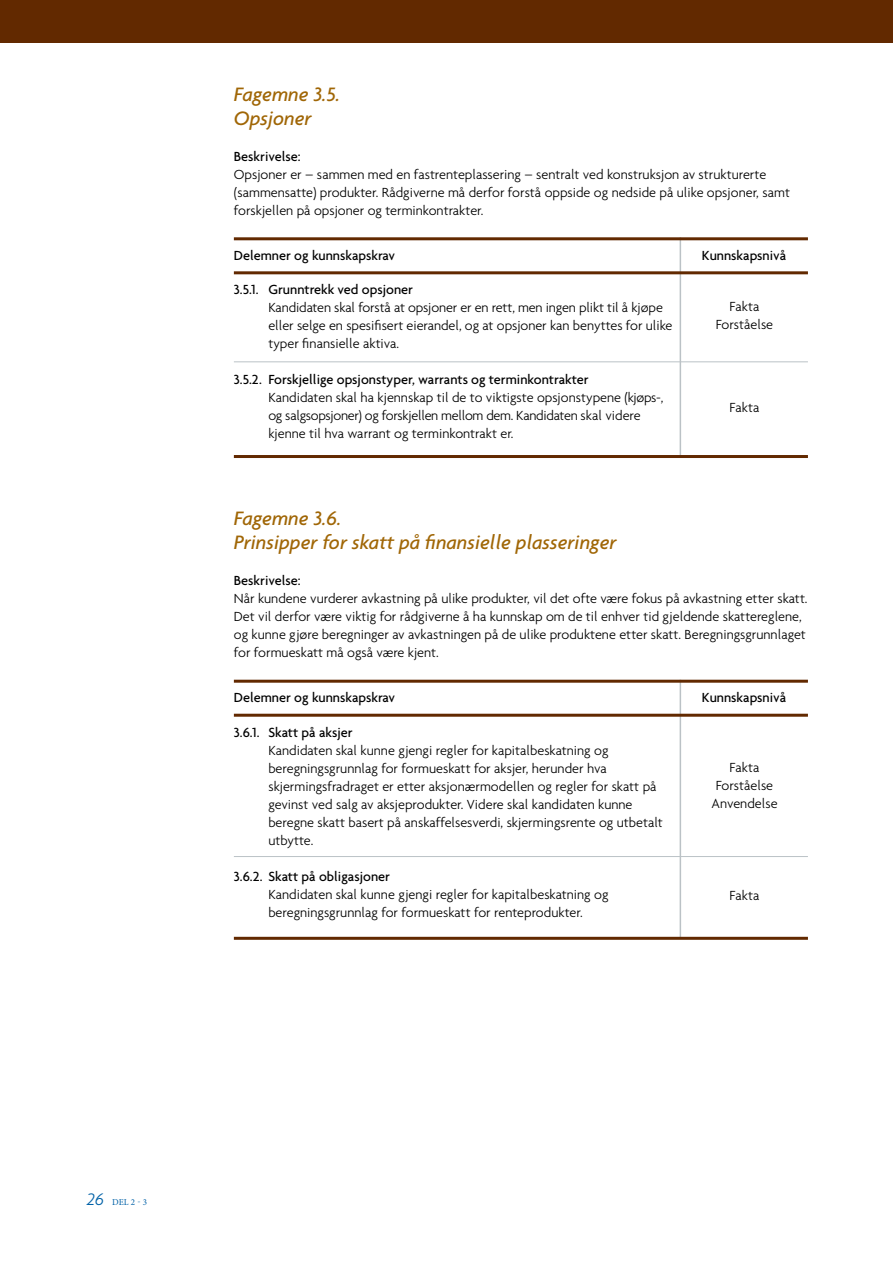
<style>
.page{position:relative;width:893px;height:1263px;background:#fff}
.page>*{position:absolute;margin:0;border:0;box-sizing:border-box;transform-origin:0 0}
.t1{font:italic 500 21px/24px "Agenda";color:#a06606}
.t2{font:300 14.25px/18px "Agenda";color:#000}
.t3{font:500 14.25px "Agenda";color:#000}
.t4{font:9px "Minion Pro";color:#0061a7}
.s1{font-family:"Agenda";font-weight:300;font-style:italic;font-size:18px}
</style>
<div class="page">
<div style="left:0;top:0;width:893px;height:43px;background:#622900"></div>
<hr style="left:680px;top:237px;width:1px;height:219px;background:#bbc2c6">
<hr style="left:234px;top:237px;width:574px;height:3px;background:#622900">
<hr style="left:234px;top:271px;width:574px;height:3px;background:#622900">
<hr style="left:234px;top:455px;width:574px;height:3px;background:#622900">
<hr style="left:234px;top:361px;width:574px;height:1px;background:#bbc2c6">
<hr style="left:680px;top:680px;width:1px;height:258px;background:#bbc2c6">
<hr style="left:234px;top:680px;width:574px;height:3px;background:#622900">
<hr style="left:234px;top:714px;width:574px;height:3px;background:#622900">
<hr style="left:234px;top:937px;width:574px;height:3px;background:#622900">
<hr style="left:234px;top:856px;width:574px;height:1px;background:#bbc2c6">
<h1 class="t1" style="left:234px;top:82px;width:108px">Fagemne 3.5.<br>Opsjoner</h1>
<p class="t3" style="left:234px;top:148px;width:68px">Beskrivelse:</p>
<p class="t2" style="left:234px;top:165px;width:558px">Opsjoner er – sammen med en fastrenteplassering – sentralt ved konstruksjon av strukturerte (sammensatte) produkter. Rådgiverne må derfor forstå oppside og nedside på ulike opsjoner, samt forskjellen på opsjoner og terminkontrakter.</p>
<p class="t3" style="left:234px;top:247px;width:163px">Delemner og kunnskapskrav</p>
<p class="t3" style="left:702px;top:247px;width:86px">Kunnskapsnivå</p>
<p class="t3" style="left:234px;top:280px;width:181px">3.5.1. Grunntrekk ved opsjoner</p>
<p class="t2" style="left:268px;top:298px;width:406px">Kandidaten skal forstå at opsjoner er en rett, men ingen plikt til å kjøpe eller selge en spesifisert eierandel, og at opsjoner kan benyttes for ulike typer finansielle aktiva.</p>
<p class="t3" style="left:234px;top:370px;width:356px">3.5.2. Forskjellige opsjonstyper, warrants og terminkontrakter</p>
<p class="t2" style="left:268px;top:388px;width:397px">Kandidaten skal ha kjennskap til de to viktigste opsjonstypene (kjøps-, og salgsopsjoner) og forskjellen mellom dem. Kandidaten skal videre kjenne til hva warrant og terminkontrakt er.</p>
<p class="t2" style="left:716px;top:297px;width:59px;text-align:center">Fakta<br>Forståelse</p>
<p class="t2" style="left:730px;top:398px;width:31px">Fakta</p>
<h1 class="t1" style="left:234px;top:506px;width:384px">Fagemne 3.6.<br>Prinsipper for skatt på finansielle plasseringer</h1>
<p class="t3" style="left:234px;top:572px;width:68px">Beskrivelse:</p>
<p class="t2" style="left:234px;top:590px;width:575px">Når kundene vurderer avkastning på ulike produkter, vil det ofte være fokus på avkastning etter skatt.<br>Det vil derfor være viktig for rådgiverne å ha kunnskap om de til enhver tid gjeldende skattereglene, og kunne gjøre beregninger av avkastningen på de ulike produktene etter skatt. Beregningsgrunnlaget for formueskatt må også være kjent.</p>
<p class="t3" style="left:234px;top:689px;width:163px">Delemner og kunnskapskrav</p>
<p class="t3" style="left:702px;top:689px;width:86px">Kunnskapsnivå</p>
<p class="t3" style="left:234px;top:723px;width:120px">3.6.1. Skatt på aksjer</p>
<p class="t2" style="left:268px;top:741px;width:396px">Kandidaten skal kunne gjengi regler for kapitalbeskatning og beregningsgrunnlag for formueskatt for aksjer, herunder hva skjermingsfradraget er etter aksjonærmodellen og regler for skatt på gevinst ved salg av aksjeprodukter. Videre skal kandidaten kunne beregne skatt basert på anskaffelsesverdi, skjermingsrente og utbetalt utbytte.</p>
<p class="t3" style="left:234px;top:867px;width:158px">3.6.2. Skatt på obligasjoner</p>
<p class="t2" style="left:268px;top:885px;width:342px">Kandidaten skal kunne gjengi regler for kapitalbeskatning og beregningsgrunnlag for formueskatt for renteprodukter.</p>
<p class="t2" style="left:711px;top:758px;width:68px;text-align:center">Fakta<br>Forståelse<br>Anvendelse</p>
<p class="t2" style="left:730px;top:886px;width:31px">Fakta</p>
<p class="t4" style="left:87px;top:1195px;width:62px"><span class="s1">26</span> DEL 2 - 3</p>
</div>
